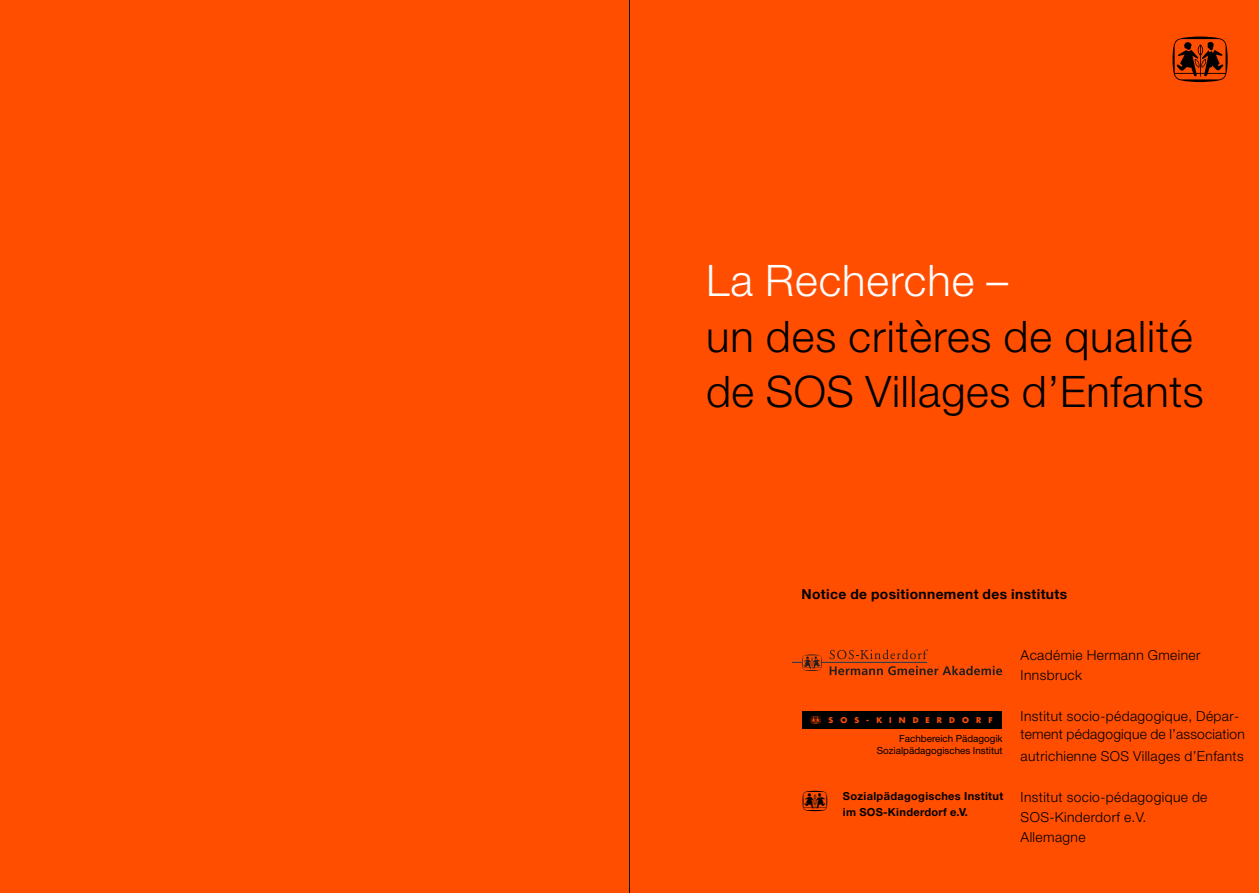
<style>
.page{position:relative;width:1259px;height:893px;background:#fff}
.page>*{position:absolute;margin:0;border:0;box-sizing:border-box;transform-origin:0 0}
.t1{font:60.45px "SOS Logo";color:#000}
.t2{font:300 43.5px/55.5px "Helvetica Neue LT";letter-spacing:.02em;color:#000}
.t3{font:300 43.5px "Helvetica Neue LT";letter-spacing:.02em;color:#fff}
.t4{font:27px "SOS Logo";color:#000}
.t5{font:300 13.8px/20.2px "Helvetica Neue LT";letter-spacing:.03em;color:#000}
.t6{font:700 13.8px "Helvetica Neue LT";letter-spacing:.03em;color:#000}
.t7{font:700 11.1px "Helvetica Neue LT";letter-spacing:.03em;color:#000}
.t8{font:9.9px/11.9px "Helvetica Neue LT";color:#000;text-align:right}
.t9{font:700 7.8px "Futura";letter-spacing:.905em;color:#ff4e00}
.s1{font-family:"SOS Logo";font-weight:400;font-size:12px}
</style>
<div class="page">
<div style="left:0;top:0;width:629px;height:893px;background:#ff4e00"></div>
<div style="left:629px;top:0;width:630px;height:893px;background:#ff4e00"></div>
<hr style="left:629px;top:0;width:1px;height:893px;background:#000">
<hr style="left:821px;top:662px;width:106px;height:1px;background:#231f20">
<svg style="left:829px;top:649px;width:99px;height:10px"></svg>
<svg style="left:829px;top:666px;width:173px;height:9px"></svg>
<svg style="left:792px;top:654px;width:30px;height:17px"></svg>
<div style="left:802px;top:711px;width:200px;height:18px;background:#000"></div>
<h1 class="t1" style="left:1169px;top:23px;width:62px">i</h1>
<h2 class="t3" style="left:706px;top:265px;width:304px">La Recherche –</h2>
<h2 class="t2" style="left:706px;top:313px;width:499px">un des critères de qualité de SOS Villages d’Enfants</h2>
<p class="t6" style="left:801px;top:589px;width:267px">Notice de positionnement des instituts</p>
<p class="t9" style="left:810px;top:717px;width:184px"><span class="s1">a</span>SOS-KINDERDORF</p>
<p class="t8" style="left:877px;top:734px;width:127px">Fachbereich Pädagogik<br>Sozialpädagogisches Institut</p>
<p class="t7" style="left:843px;top:792px;width:162px">Sozialpädagogisches Institut</p>
<h3 class="t4" style="left:801px;top:785px;width:29px">i</h3>
<p class="t7" style="left:843px;top:808px;width:127px">im SOS-Kinderdorf e.V.</p>
<p class="t5" style="left:1020px;top:646px;width:181px">Académie Hermann Gmeiner<br>Innsbruck</p>
<p class="t5" style="left:1020px;top:708px;width:226px;line-height:18.8px">Institut socio-pédagogique, Dépar&shy;tement pédagogique de l’association</p>
<p class="t5" style="left:1020px;top:747px;width:225px">autrichienne SOS Villages d’Enfants</p>
<p class="t5" style="left:1020px;top:788px;width:188px">Institut socio-pédagogique de<br>SOS-Kinderdorf e.V.<br>Allemagne</p>
</div>
